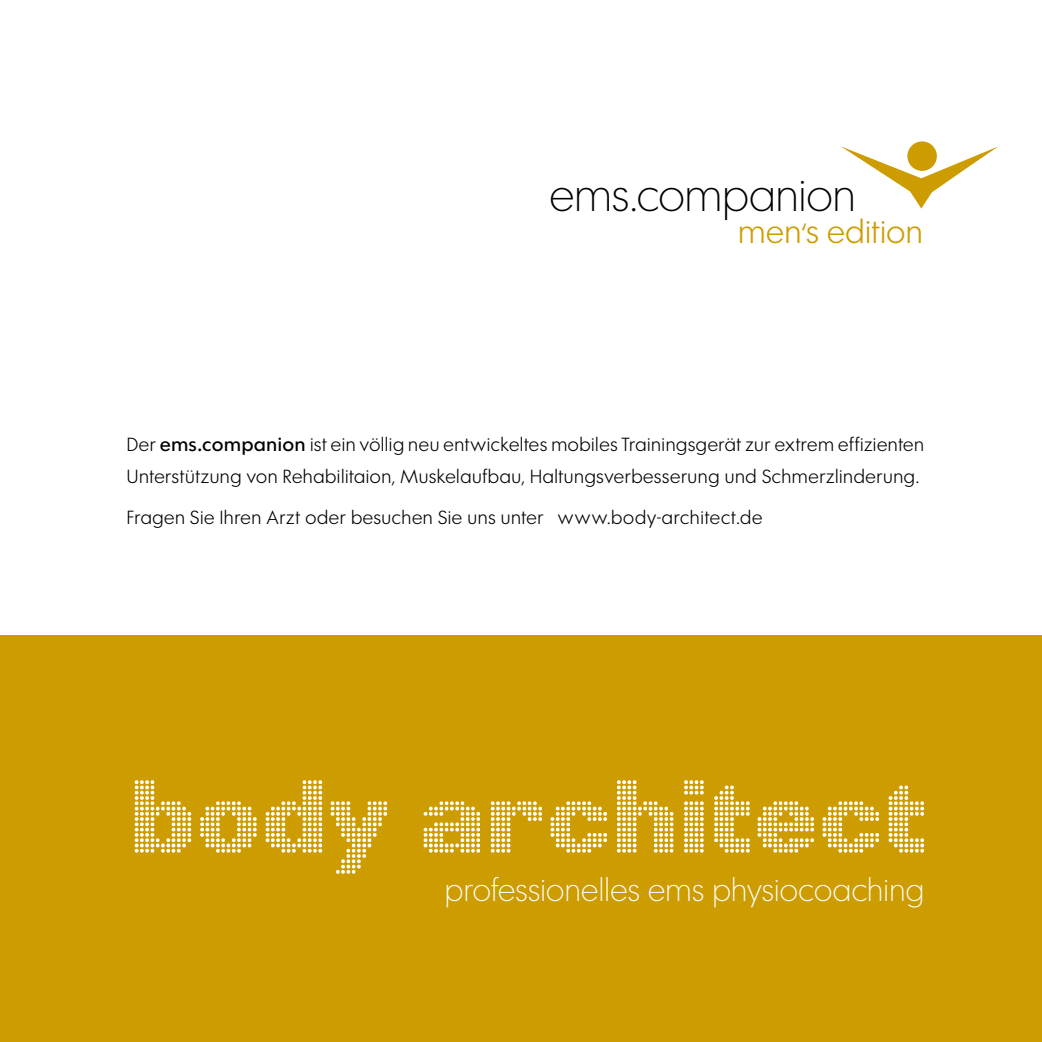
<style>
.page{position:relative;width:1042px;height:1042px;background:#fff}
.page>*{position:absolute;margin:0;border:0;box-sizing:border-box;transform-origin:0 0}
.t1{font:100.27px "Punkt LT";letter-spacing:.02em;color:#fff}
.t2{font:300 45.32px "Elletura";letter-spacing:.02em;color:#000}
.t3{font:32.2px "Elletura";letter-spacing:.015em;color:#cd9c00}
.t4{font:300 31.5px "Elletura";letter-spacing:.035em;color:#fff}
.t5{font:18.72px/31.5px "Elletura";letter-spacing:.03em;color:#000}
.s1{font-weight:500}
</style>
<div class="page">
<div style="left:0;top:635px;width:1042px;height:407px;background:#cd9c00"></div>
<svg style="left:907px;top:141px;width:30px;height:30px"></svg>
<svg style="left:841px;top:146px;width:157px;height:63px"></svg>
<h2 class="t2" style="left:550px;top:170px;width:307px">ems.companion</h2>
<h3 class="t3" style="left:738px;top:214px;width:186px">men‘s edition</h3>
<p class="t5" style="left:127px;top:429px;width:799px">Der <span class="s1">ems.companion</span> ist ein völlig neu entwickeltes mobiles Trainingsgerät zur extrem effizienten<br>Unterstützung von Rehabilitaion, Muskelaufbau, Haltungsverbesserung und Schmerzlinderung.</p>
<p class="t5" style="left:127px;top:502px;width:637px">Fragen Sie Ihren Arzt oder besuchen Sie uns unter www.body-architect.de</p>
<h1 class="t1" style="left:131px;top:780px;width:797px">body architect</h1>
<h3 class="t4" style="left:445px;top:872px;width:480px">professionelles ems physiocoaching</h3>
</div>
